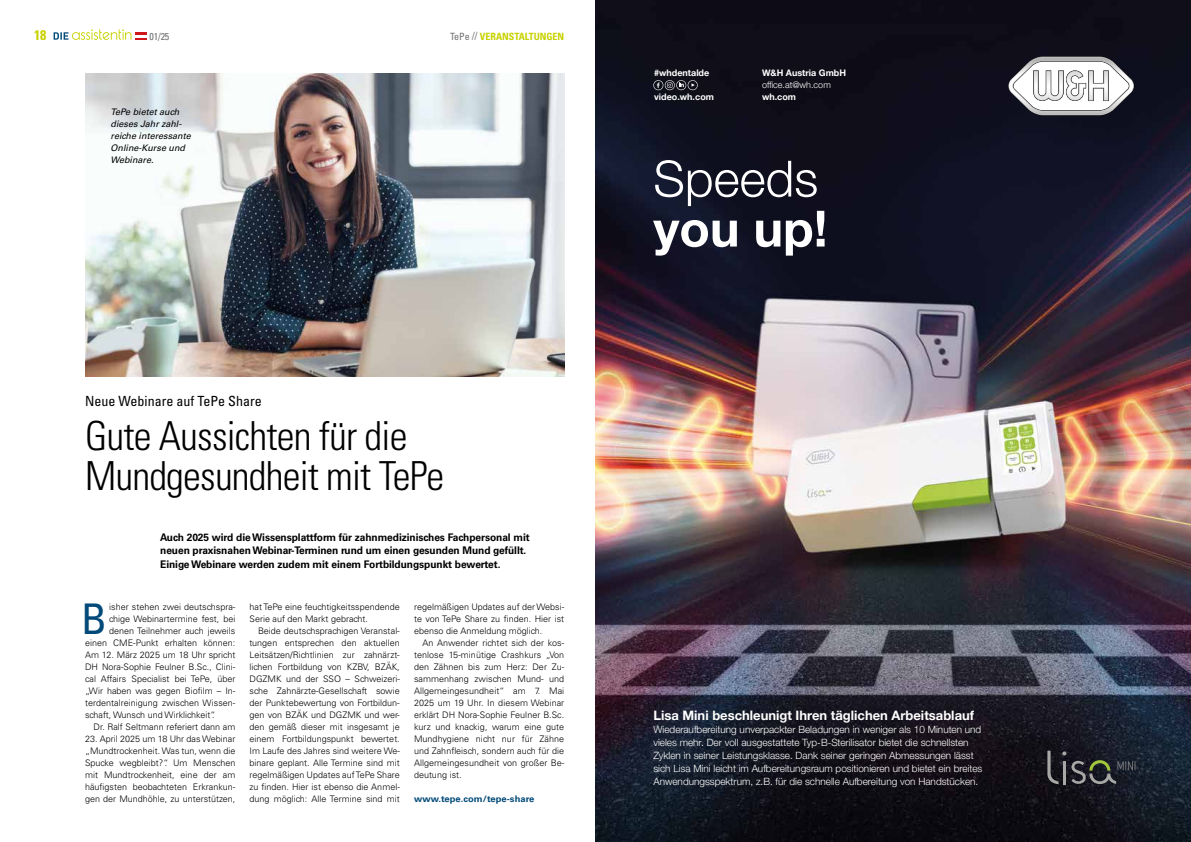
<style>
.page{position:relative;width:1191px;height:842px;background:#fff}
.page>*{position:absolute;margin:0;border:0;box-sizing:border-box;transform-origin:0 0}
.t1{font:50px "Helvetica Neue World 45 Lt";color:#fff}
.t2{font:700 50px "Helvetica Neue World 75";color:#fff}
.t3{font:condensed 42.2px "Univers LT Std";color:#004978}
.t4{font:300 condensed 40px/40px "Univers LT Std";letter-spacing:-.02em;color:#000}
.t5{font:condensed 14px "Univers LT Std";color:#000}
.t6{font:700 condensed 14px "Univers LT Std";color:#c8d300}
.t7{font:700 13px "Helvetica Neue World 75";color:#fff}
.t8{font:700 10.5px/13.5px "Univers LT Std";letter-spacing:-.01em;color:#000}
.t9{font:10px/13px "Helvetica Neue World 45 Lt";color:#fff}
.t10{font:700 condensed 10px "Univers LT Std";color:#c8d300}
.t11{font:condensed 10px "Univers LT Std";color:#706f6f}
.t12{font:300 9px/12px "Univers LT Std";color:#000;text-align:justify}
.t13{font:italic 9px/12px "Univers LT Std";color:#000}
.t14{font:700 9px "Helvetica Neue World 75";color:#fff}
.t15{font:700 9px "Univers LT Std";letter-spacing:.005em;color:#004978;scale:1.04 1}
.t16{font:9px "Helvetica Neue World 45 Lt";color:#fff}
.s1{font-weight:400;color:#706f6f}
</style>
<div class="page">
<svg style="left:54px;top:29px;width:93px;height:11px"></svg>
<img style="left:85px;top:74px;width:479px;height:303px">
<img style="left:595px;top:0;width:596px;height:842px">
<svg style="left:1008px;top:56px;width:126px;height:60px"></svg>
<svg style="left:1047px;top:751px;width:88px;height:34px;background:#313337"></svg>
<svg style="left:653px;top:80px;width:44px;height:10px"></svg>
<h3 class="t6" style="left:34px;top:26px;width:14px">18</h3>
<p class="t11" style="left:150px;top:30px;width:21px">01/25</p>
<p class="t13" style="left:111px;top:106px;width:82px">TePe bietet auch dieses Jahr zahl&shy;reiche interessante<br>Online-Kurse und<br>Webinare.</p>
<p class="t10" style="left:450px;top:30px;width:116px"><span class="s1">TePe //</span> VERANSTALTUNGEN</p>
<h3 class="t5" style="left:85px;top:392px;width:178px">Neue Webinare auf TePe Share</h3>
<h3 class="t4" style="left:85px;top:415px;width:361px">Gute Aussichten für die<br>Mundgesundheit mit TePe</h3>
<p class="t8" style="left:160px;top:530px;width:371px">Auch 2025 wird die Wissensplattform für zahnmedizinisches Fachpersonal mit neuen praxisnahen Webinar-Terminen rund um einen gesunden Mund gefüllt.<br>Einige Webinare werden zudem mit einem Fortbildungspunkt bewertet.</p>
<h2 class="t3" style="left:81px;top:593px;width:27px">B</h2>
<p class="t12" style="left:109px;top:601px;width:128px">isher stehen zwei deutschspra-</p>
<p class="t12" style="left:414px;top:601px;width:152px">regelmäßigen Updates auf der Websi&shy;te von TePe Share zu finden. Hier ist ebenso die Anmeldung möglich.</p>
<p class="t12" style="left:414px;top:637px;width:152px;text-indent:9px">An Anwender richtet sich der kos&shy;tenlose 15-minütige Crashkurs „Von den Zähnen bis zum Herz: Der Zu&shy;sammenhang zwischen Mund- und Allgemeingesundheit“ am 7. Mai 2025 um 19 Uhr. In diesem Webinar erklärt DH Nora-Sophie Feulner B.Sc. kurz und knackig, warum eine gute Mundhygiene nicht nur für Zähne und Zahnfleisch, sondern auch für die Allgemeingesundheit von großer Be&shy;deutung ist.</p>
<p class="t15" style="left:414px;top:794px;width:117px">www.tepe.com/tepe-share</p>
<p class="t12" style="left:249px;top:601px;width:152px">hat TePe eine feuchtigkeitsspendende<br>Serie auf den Markt gebracht.</p>
<p class="t12" style="left:249px;top:625px;width:152px;text-indent:9px">Beide deutschsprachigen Veranstal&shy;tungen entsprechen den aktuellen Leitsätzen/Richtlinien zur zahnärzt&shy;lichen Fortbildung von KZBV, BZÄK, DGZMK und der SSO – Schweizeri&shy;sche Zahnärzte-Gesellschaft sowie der Punktebewertung von Fortbildun&shy;gen von BZÄK und DGZMK und wer&shy;den gemäß dieser mit insgesamt je einem Fortbildungspunkt bewertet.<br>Im Laufe des Jahres sind weitere We&shy;binare geplant. Alle Termine sind mit regelmäßigen Updates auf TePe Share zu finden. Hier ist ebenso die Anmel&shy;dung möglich: Alle Termine sind mit</p>
<p class="t12" style="left:109px;top:613px;width:128px">chige Webinartermine fest, bei</p>
<p class="t12" style="left:109px;top:625px;width:128px">denen Teilnehmer auch jeweils</p>
<p class="t12" style="left:85px;top:637px;width:152px">einen CME-Punkt erhalten können:</p>
<p class="t12" style="left:85px;top:649px;width:152px">Am 12. März 2025 um 18 Uhr spricht</p>
<p class="t12" style="left:85px;top:661px;width:152px">DH Nora-Sophie Feulner B.Sc., Clini-</p>
<p class="t12" style="left:85px;top:673px;width:152px">cal Affairs Specialist bei TePe, über</p>
<p class="t12" style="left:85px;top:685px;width:152px">„Wir haben was gegen Biofilm – In-</p>
<p class="t12" style="left:85px;top:697px;width:152px">terdentalreinigung zwischen Wissen-</p>
<p class="t12" style="left:85px;top:709px;width:132px">schaft, Wunsch und Wirklichkeit“.</p>
<p class="t12" style="left:94px;top:721px;width:143px">Dr. Ralf Seltmann referiert dann am</p>
<p class="t12" style="left:85px;top:733px;width:152px">23. April 2025 um 18 Uhr das Webinar „Mundtrockenheit. Was tun, wenn die Spucke wegbleibt?“. Um Menschen mit Mundtrockenheit, eine der am häufigsten beobachteten Erkrankun&shy;gen der Mundhöhle, zu unterstützen,</p>
<p class="t14" style="left:654px;top:67px;width:56px">#whdentalde</p>
<p class="t14" style="left:654px;top:91px;width:61px">video.wh.com</p>
<p class="t14" style="left:762px;top:67px;width:85px">W&amp;H Austria GmbH</p>
<p class="t16" style="left:762px;top:79px;width:70px">office.at@wh.com</p>
<p class="t14" style="left:762px;top:91px;width:35px">wh.com</p>
<h1 class="t1" style="left:653px;top:150px;width:166px">Speeds</h1>
<h1 class="t2" style="left:653px;top:200px;width:176px">you up!</h1>
<h3 class="t7" style="left:653px;top:708px;width:322px">Lisa Mini beschleunigt Ihren täglichen Arbeitsablauf</h3>
<p class="t9" style="left:653px;top:723px;width:330px">Wiederaufbereitung unverpackter Beladungen in weniger als 10 Minuten und vieles mehr. Der voll ausgestattete Typ-B-Sterilisator bietet die schnellsten Zyklen in seiner Leistungsklasse. Dank seiner geringen Abmessungen lässt sich Lisa Mini leicht im Aufbereitungsraum positionieren und bietet ein breites Anwendungsspektrum, z.B. für die schnelle Aufbereitung von Handstücken.</p>
</div>
